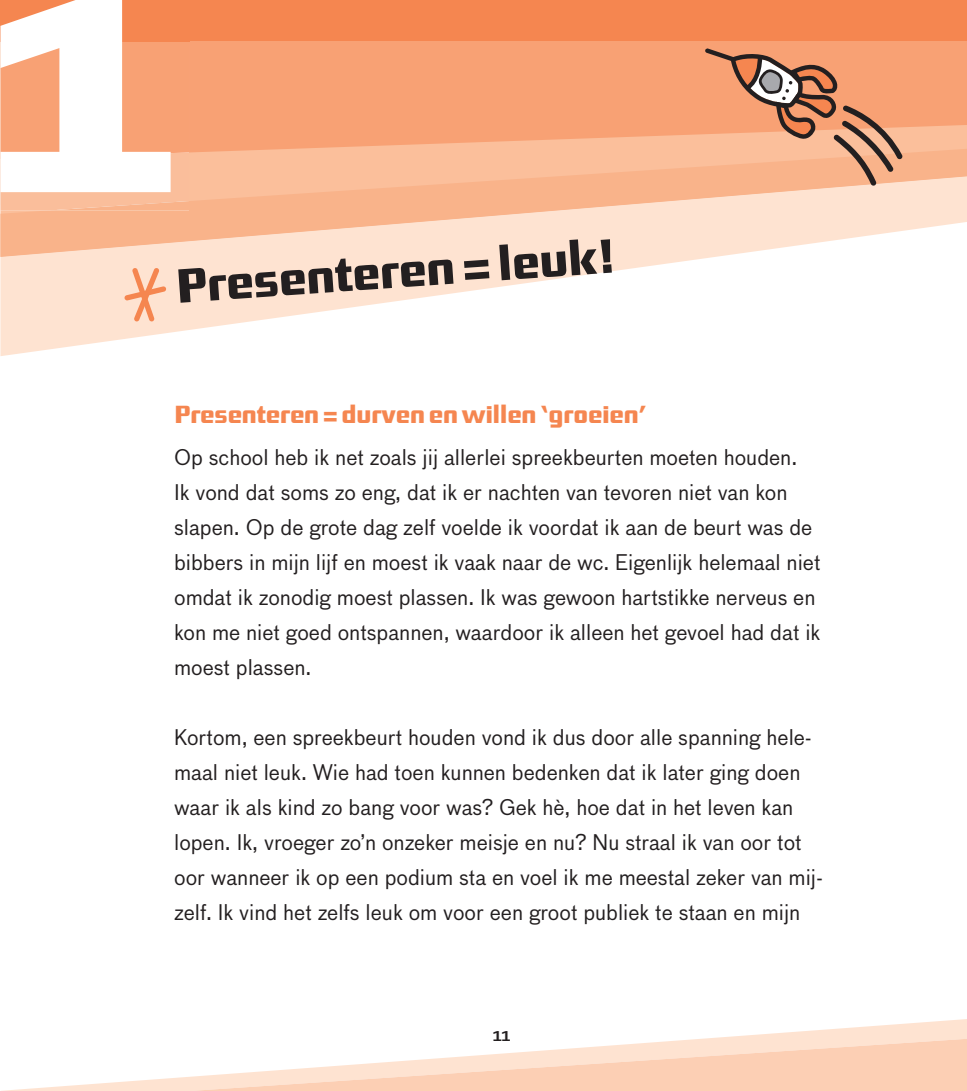
<style>
.page{position:relative;width:967px;height:1091px;background:#fff}
.page>*{position:absolute;margin:0;border:0;box-sizing:border-box;transform-origin:0 0}
.t1{font:500 47.25px "District TF";color:#231f20}
.t2{font:500 24.5px "District TF";color:#f58650}
.t3{font:21px/35px "Bau";color:#231f20}
.t4{font:19.25px "District";color:#231f20}
</style>
<div class="page">
<svg style="left:0;top:257px;width:713px;height:99px"></svg>
<svg style="left:0;top:152px;width:967px;height:105px;background:#fbcdb0"></svg>
<svg style="left:728px;top:1019px;width:239px;height:18px"></svg>
<svg style="left:15px;top:1037px;width:952px;height:53px"></svg>
<svg style="left:189px;top:41px;width:778px;height:111px;background:#f8a377"></svg>
<div style="left:0;top:0;width:967px;height:41px;background:#f58650"></div>
<svg style="left:124px;top:268px;width:42px;height:53px;background:#fbc5a8"></svg>
<svg style="left:705px;top:48px;width:197px;height:138px;background:#da9976"></svg>
<div style="left:0;top:159px;width:189px;height:51px;background:#fabe9b"></div>
<img style="left:51px;top:201px;width:138px;height:9px">
<div style="left:171px;top:41px;width:18px;height:118px;background:#f8a174"></div>
<svg style="left:0;top:0;width:171px;height:192px"></svg>
<h1 class="t1" style="left:174px;top:259px;width:444px;rotate:-4deg">Presenteren = leuk!</h1>
<p class="t2" style="left:174px;top:399px;width:474px">Presenteren = durven en willen ‘groeien’</p>
<p class="t3" style="left:174px;top:439px;width:648px">Op school heb ik net zoals jij allerlei spreekbeurten moeten houden.<br>Ik vond dat soms zo eng, dat ik er nachten van tevoren niet van kon slapen. Op de grote dag zelf voelde ik voordat ik aan de beurt was de bibbers in mijn lijf en moest ik vaak naar de wc. Eigenlijk helemaal niet omdat ik zonodig moest plassen. Ik was gewoon hartstikke nerveus en kon me niet goed ontspannen, waardoor ik alleen het gevoel had dat ik moest plassen.</p>
<p class="t3" style="left:174px;top:719px;width:650px">Kortom, een spreekbeurt houden vond ik dus door alle spanning hele&shy;maal niet leuk. Wie had toen kunnen bedenken dat ik later ging doen waar ik als kind zo bang voor was? Gek hè, hoe dat in het leven kan lopen. Ik, vroeger zo’n onzeker meisje en nu? Nu straal ik van oor tot oor wanneer ik op een podium sta en voel ik me meestal zeker van mij&shy;zelf. Ik vind het zelfs leuk om voor een groot publiek te staan en mijn</p>
<p class="t4" style="left:493px;top:1022px;width:19px">11</p>
</div>
